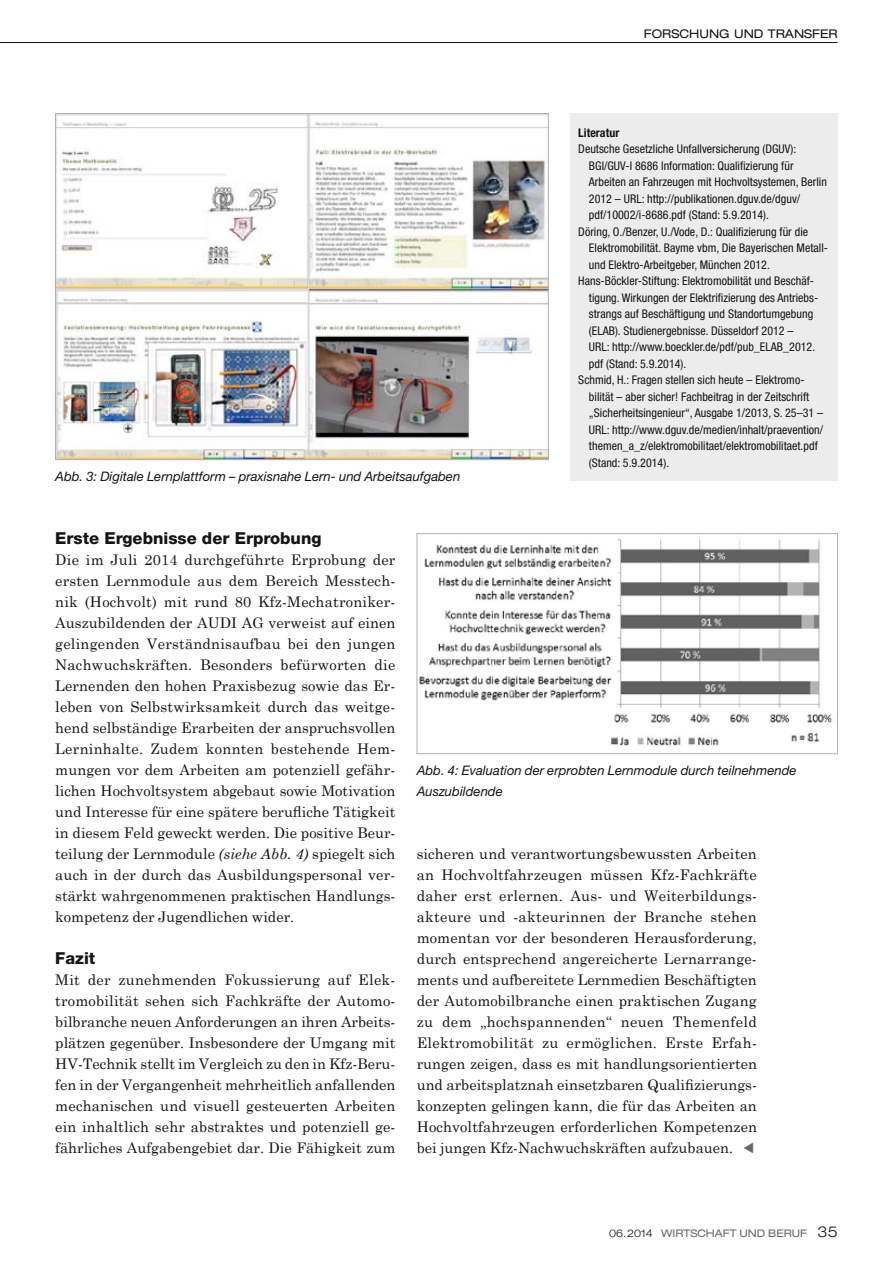
<style>
.page{position:relative;width:893px;height:1263px;background:#fff}
.page>*{position:absolute;margin:0;border:0;box-sizing:border-box;transform-origin:0 0}
.t1{font:800 16.5px "Helvetica Neue";color:#141414}
.t2{font:14.7px/21px "Century Schoolbook";color:#141414;text-align:justify}
.t3{font:italic 13.2px/21px "Helvetica Neue";color:#141414}
.t4{font:condensed 12px "Helvetica Neue";color:#141414}
.t5{font:expanded 12px "Helvetica Neue";color:#141414}
.t6{font:700 condensed 12px "Helvetica Neue";color:#141414}
.t7{font:expanded 10.5px "Helvetica Neue";color:#686867}
.s1{font-style:italic}
.s2{color:#686867}
.s3{font-weight:300;color:#141414}
.s4{font-weight:300;font-size:15px;color:#141414}
</style>
<div class="page">
<hr style="left:0;top:42px;width:838px;height:1px;background:#141414">
<div style="left:570px;top:113px;width:268px;height:368px;background:#ececec"></div>
<img style="left:57px;top:115px;width:490px;height:343px">
<img style="left:419px;top:538px;width:414px;height:208px">
<div style="left:417px;top:533px;width:421px;height:221px;border:1px solid #afb0b0"></div>
<p class="t5" style="left:644px;top:27px;width:195px">FORSCHUNG UND TRANSFER</p>
<p class="t3" style="left:55px;top:465px;width:407px">Abb. 3: Digitale Lernplattform – praxisnahe Lern- und Arbeitsaufgaben</p>
<p class="t6" style="left:578px;top:125px;width:43px">Literatur</p>
<p class="t4" style="left:578px;top:142px;width:219px">Deutsche Gesetzliche Unfallversicherung (DGUV):</p>
<p class="t4" style="left:589px;top:159px;width:206px">BGI/GUV-I 8686 Information: Qualifizierung für</p>
<p class="t4" style="left:589px;top:175px;width:239px">Arbeiten an Fahrzeugen mit Hochvoltsystemen, Berlin</p>
<p class="t4" style="left:589px;top:192px;width:213px">2012 – URL: http://publikationen.dguv.de/dguv/</p>
<p class="t4" style="left:589px;top:208px;width:182px">pdf/10002/i-8686.pdf (Stand: 5.9.2014).</p>
<p class="t4" style="left:578px;top:225px;width:231px">Döring, O./Benzer, U./Vode, D.: Qualifizierung für die</p>
<p class="t4" style="left:589px;top:241px;width:241px">Elektromobilität. Bayme vbm, Die Bayerischen Metall-</p>
<p class="t4" style="left:589px;top:258px;width:182px">und Elektro-Arbeitgeber, München 2012.</p>
<p class="t4" style="left:578px;top:274px;width:237px">Hans-Böckler-Stiftung: Elektromobilität und Beschäf-</p>
<p class="t4" style="left:589px;top:291px;width:231px">tigung. Wirkungen der Elektrifizierung des Antriebs-</p>
<p class="t4" style="left:589px;top:307px;width:226px">strangs auf Beschäftigung und Standortumgebung</p>
<p class="t4" style="left:589px;top:324px;width:206px">(ELAB). Studienergebnisse. Düsseldorf 2012 –</p>
<p class="t4" style="left:589px;top:340px;width:228px">URL: http://www.boeckler.de/pdf/pub_ELAB_2012.</p>
<p class="t4" style="left:589px;top:357px;width:99px">pdf (Stand: 5.9.2014).</p>
<p class="t4" style="left:578px;top:373px;width:228px">Schmid, H.: Fragen stellen sich heute – Elektromo-</p>
<p class="t4" style="left:589px;top:390px;width:222px">bilität – aber sicher! Fachbeitrag in der Zeitschrift</p>
<p class="t4" style="left:589px;top:406px;width:236px">„Sicherheitsingenieur“, Ausgabe 1/2013, S. 25–31 –</p>
<p class="t4" style="left:589px;top:423px;width:236px">URL: http://www.dguv.de/medien/inhalt/praevention/</p>
<p class="t4" style="left:589px;top:439px;width:230px">themen_a_z/elektromobilitaet/elektromobilitaet.pdf</p>
<p class="t4" style="left:589px;top:456px;width:82px">(Stand: 5.9.2014).</p>
<p class="t1" style="left:55px;top:528px;width:268px">Erste Ergebnisse der Erprobung</p>
<p class="t2" style="left:55px;top:549px;width:342px">Die im Juli 2014 durchgeführte Erprobung der ersten Lernmodule aus dem Bereich Messtech&shy;nik (Hochvolt) mit rund 80 Kfz-Mechatroniker-Auszubildenden der AUDI AG verweist auf einen gelingenden Verständnisaufbau bei den jungen Nachwuchskräften. Besonders befürworten die Lernenden den hohen Praxisbezug sowie das Er&shy;leben von Selbstwirksamkeit durch das weitge&shy;hend selbständige Erarbeiten der anspruchsvollen Lerninhalte. Zudem konnten bestehende Hem&shy;mungen vor dem Arbeiten am potenziell gefähr&shy;lichen Hochvoltsystem abgebaut sowie Motivation und Interesse für eine spätere berufliche Tätigkeit in diesem Feld geweckt werden. Die positive Beur&shy;teilung der Lernmodule <span class="s1">(siehe Abb. 4)</span> spiegelt sich auch in der durch das Ausbildungspersonal ver&shy;stärkt wahrgenommenen praktischen Handlungs&shy;kompetenz der Jugendlichen wider.</p>
<p class="t1" style="left:55px;top:948px;width:42px">Fazit</p>
<p class="t2" style="left:55px;top:969px;width:342px">Mit der zunehmenden Fokussierung auf Elek&shy;tromobilität sehen sich Fachkräfte der Automo&shy;bilbranche neuen Anforderungen an ihren Arbeits&shy;plätzen gegenüber. Insbesondere der Umgang mit HV-Technik stellt im Vergleich zu den in Kfz-Beru&shy;fen in der Vergangenheit mehrheitlich anfallenden mechanischen und visuell gesteuerten Arbeiten ein inhaltlich sehr abstraktes und potenziell ge&shy;fährliches Aufgabengebiet dar. Die Fähigkeit zum</p>
<p class="t3" style="left:417px;top:759px;width:381px">Abb. 4: Evaluation der erprobten Lernmodule durch teilnehmende<br>Auszubildende</p>
<p class="t2" style="left:417px;top:843px;width:342px">sicheren und verantwortungsbewussten Arbeiten an Hochvoltfahrzeugen müssen Kfz-Fachkräfte daher erst erlernen. Aus- und Weiterbildungs&shy;akteure und -akteurinnen der Branche stehen momentan vor der besonderen Herausforderung, durch entsprechend angereicherte Lernarrange&shy;ments und aufbereitete Lernmedien Beschäftigten der Automobilbranche einen praktischen Zugang zu dem „hochspannenden“ neuen Themenfeld Elektromobilität zu ermöglichen. Erste Erfah&shy;rungen zeigen, dass es mit handlungsorientierten und arbeitsplatznah einsetzbaren Qualifizierungs&shy;konzepten gelingen kann, die für das Arbeiten an Hochvoltfahrzeugen erforderlichen Kompetenzen bei jungen Kfz-Nachwuchskräften aufzubauen. <span class="s2">□</span></p>
<p class="t7" style="left:609px;top:1227px;width:230px"><span class="s3">06.2014</span> WIRTSCHAFT UND BERUF <span class="s4">35</span></p>
</div>
